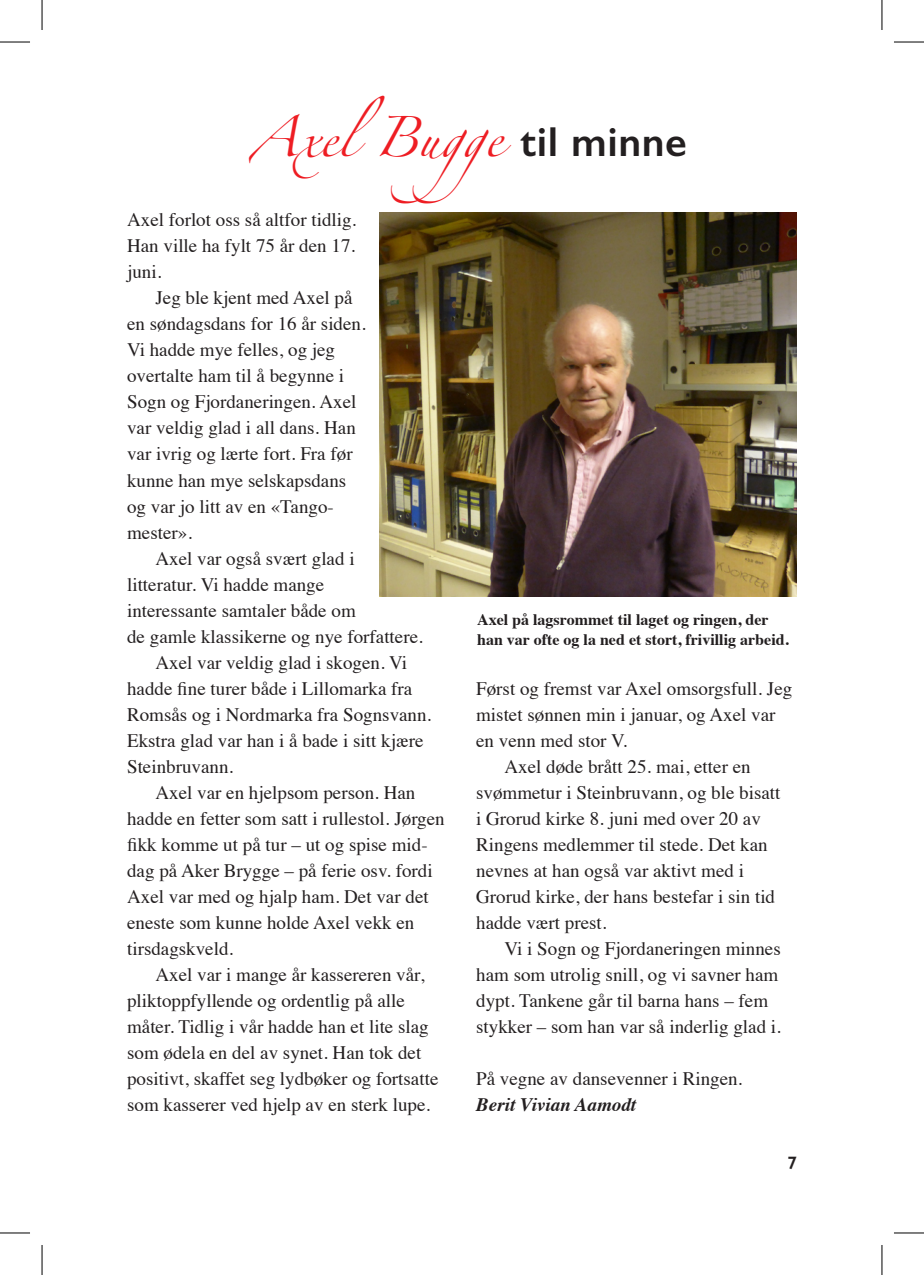
<style>
.page{position:relative;width:924px;height:1275px;background:#fff}
.page>*{position:absolute;margin:0;border:0;box-sizing:border-box;transform-origin:0 0}
.t1{font:36px "Zapfino";color:#ee1d23}
.t2{font:19px/26px "Times";color:#231f20}
.t3{font:italic 700 19px "Times";color:#231f20}
.t4{font:600 18px "Gill Sans";color:#231f20}
.t5{font:700 16px/20px "Times";color:#231f20}
.s1{font-family:"Gill Sans";font-weight:600;font-size:42px;color:#231f20}
</style>
<div class="page">
<img style="left:379px;top:212px;width:417px;height:384px">
<hr style="left:0;top:42px;width:30px;height:1px;background:#000">
<hr style="left:893px;top:42px;width:30px;height:1px;background:#000">
<hr style="left:0;top:1232px;width:30px;height:1px;background:#000">
<hr style="left:893px;top:1232px;width:30px;height:1px;background:#000">
<hr style="left:42px;top:0;width:1px;height:30px;background:#000">
<hr style="left:42px;top:1245px;width:1px;height:30px;background:#000">
<hr style="left:881px;top:0;width:1px;height:30px;background:#000">
<hr style="left:881px;top:1245px;width:1px;height:30px;background:#000">
<p class="t1" style="left:250px;top:122px;width:438px">AxelBugge <span class="s1">til minne</span></p>
<p class="t2" style="left:127px;top:205px;width:231px;text-align:justify">Axel forlot oss så altfor tidlig.<br>Han ville ha fylt 75 år den 17. juni.</p>
<p class="t2" style="left:127px;top:283px;width:240px;text-indent:28px">Jeg ble kjent med Axel på en søndagsdans for 16 år siden.<br>Vi hadde mye felles, og jeg overtalte ham til å begynne i<br>Sogn og Fjordaneringen. Axel var veldig glad i all dans. Han var ivrig og lærte fort. Fra før kunne han mye selskapsdans og var jo litt av en «Tango&shy;mester».</p>
<p class="t2" style="left:127px;top:543px;width:297px;text-indent:28px">Axel var også svært glad i litteratur. Vi hadde mange<br>interessante samtaler både om<br>de gamle klassikerne og nye forfattere.</p>
<p class="t2" style="left:127px;top:647px;width:305px;text-indent:28px">Axel var veldig glad i skogen. Vi hadde fine turer både i Lillomarka fra<br>Romsås og i Nordmarka fra Sognsvann.<br>Ekstra glad var han i å bade i sitt kjære<br>Steinbruvann.</p>
<p class="t2" style="left:127px;top:777px;width:319px;text-indent:28px">Axel var en hjelpsom person. Han hadde en fetter som satt i rullestol. Jørgen fikk komme ut på tur – ut og spise mid&shy;dag på Aker Brygge – på ferie osv. fordi Axel var med og hjalp ham. Det var det eneste som kunne holde Axel vekk en tirsdagskveld.</p>
<p class="t2" style="left:127px;top:959px;width:313px;text-indent:28px">Axel var i mange år kassereren vår, pliktoppfyllende og ordentlig på alle måter. Tidlig i vår hadde han et lite slag som ødela en del av synet. Han tok det positivt, skaffet seg lydbøker og fortsatte som kasserer ved hjelp av en sterk lupe.</p>
<p class="t5" style="left:477px;top:608px;width:313px">Axel på lagsrommet til laget og ringen, der han var ofte og la ned et stort, frivillig arbeid.</p>
<p class="t2" style="left:476px;top:674px;width:317px">Først og fremst var Axel omsorgsfull. Jeg mistet sønnen min i januar, og Axel var en venn med stor V.</p>
<p class="t2" style="left:476px;top:752px;width:306px;text-indent:28px">Axel døde brått 25. mai, etter en svømmetur i Steinbruvann, og ble bisatt i Grorud kirke 8. juni med over 20 av Ringens medlemmer til stede. Det kan nevnes at han også var aktivt med i Grorud kirke, der hans bestefar i sin tid hadde vært prest.</p>
<p class="t2" style="left:476px;top:934px;width:306px;text-indent:28px">Vi i Sogn og Fjordaneringen minnes ham som utrolig snill, og vi savner ham dypt. Tankene går til barna hans – fem stykker – som han var så inderlig glad i.</p>
<p class="t2" style="left:476px;top:1064px;width:267px">På vegne av dansevenner i Ringen.</p>
<p class="t3" style="left:476px;top:1086px;width:161px">Berit Vivian Aamodt</p>
<p class="t4" style="left:787px;top:1151px;width:11px">7</p>
</div>
